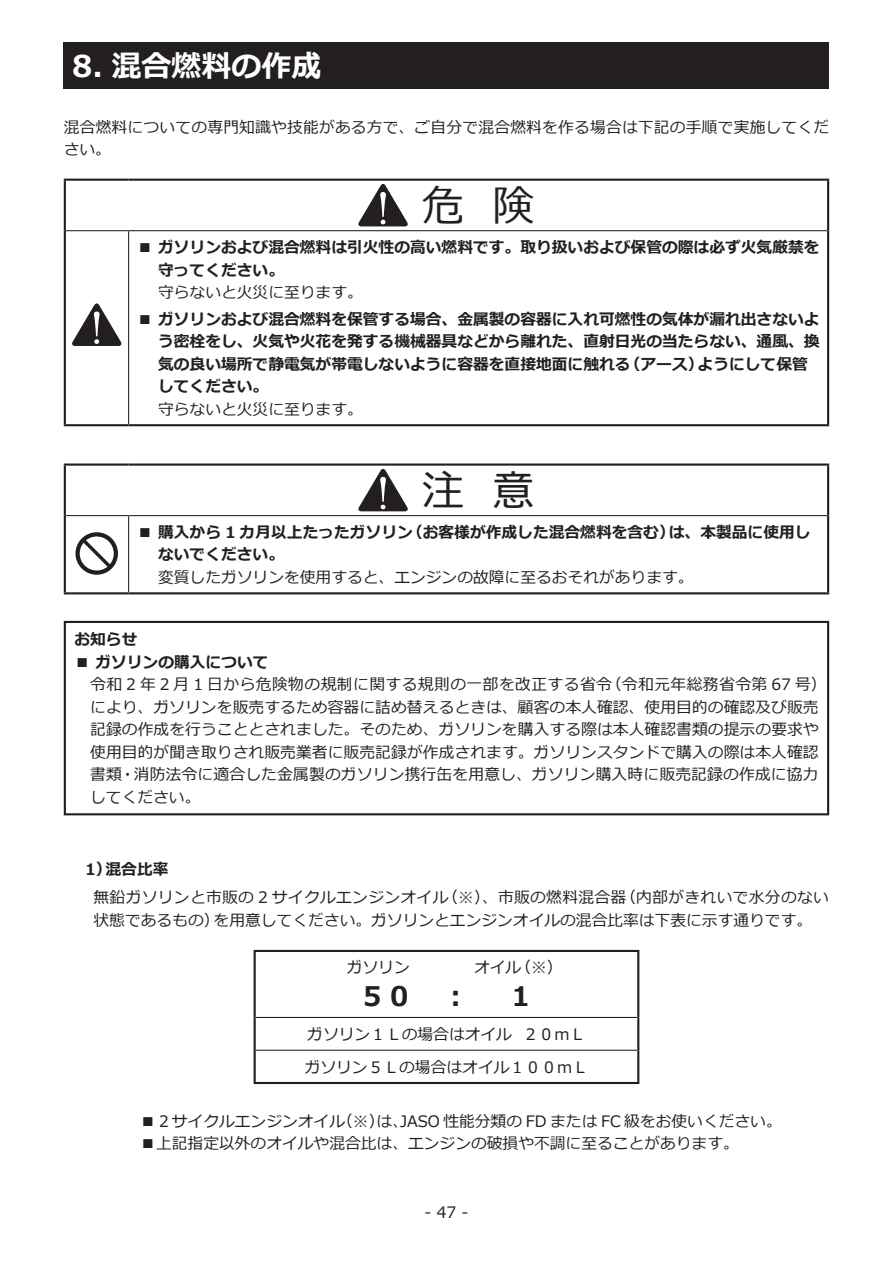
<style>
.page{position:relative;width:893px;height:1263px;background:#fff}
.page>*{position:absolute;margin:0;border:0;box-sizing:border-box;transform-origin:0 0}
.t1{font:42px "Meiryo";color:#231f20}
.章タイトル{font:700 30px "Meiryo";color:#fff}
.t2{font:700 27px "Meiryo";color:#231f20}
.t3{font:15.75px/22.5px "Meiryo";letter-spacing:.005em;color:#231f20}
.t4{font:700 15.75px/22.5px "Meiryo";color:#231f20}
.s1{font-weight:400}
</style>
<div class="page">
<hr style="left:64px;top:179px;width:65px;height:2px;background:#231f20">
<hr style="left:64px;top:181px;width:2px;height:50px;background:#231f20">
<hr style="left:129px;top:179px;width:700px;height:2px;background:#231f20">
<hr style="left:827px;top:181px;width:2px;height:50px;background:#231f20">
<hr style="left:64px;top:231px;width:2px;height:193px;background:#231f20">
<hr style="left:827px;top:231px;width:2px;height:193px;background:#231f20">
<hr style="left:64px;top:424px;width:65px;height:2px;background:#231f20">
<hr style="left:129px;top:424px;width:700px;height:2px;background:#231f20">
<hr style="left:66px;top:230px;width:63px;height:1px;background:#231f20">
<hr style="left:129px;top:230px;width:698px;height:1px;background:#231f20">
<hr style="left:128px;top:231px;width:1px;height:193px;background:#231f20">
<svg style="left:358px;top:184px;width:50px;height:42px"></svg>
<svg style="left:72px;top:303px;width:50px;height:43px"></svg>
<hr style="left:64px;top:463px;width:65px;height:3px;background:#231f20">
<hr style="left:64px;top:466px;width:2px;height:50px;background:#231f20">
<hr style="left:129px;top:463px;width:700px;height:3px;background:#231f20">
<hr style="left:827px;top:466px;width:2px;height:50px;background:#231f20">
<hr style="left:64px;top:516px;width:2px;height:76px;background:#231f20">
<hr style="left:827px;top:516px;width:2px;height:76px;background:#231f20">
<hr style="left:64px;top:592px;width:65px;height:2px;background:#231f20">
<hr style="left:129px;top:592px;width:700px;height:2px;background:#231f20">
<hr style="left:66px;top:515px;width:63px;height:1px;background:#231f20">
<hr style="left:129px;top:515px;width:698px;height:1px;background:#231f20">
<hr style="left:128px;top:516px;width:1px;height:76px;background:#231f20">
<svg style="left:358px;top:468px;width:50px;height:43px"></svg>
<svg style="left:75px;top:532px;width:43px;height:43px"></svg>
<svg style="left:63px;top:620px;width:767px;height:196px"></svg>
<div style="left:64px;top:43px;width:765px;height:46px;background:#231f20"></div>
<hr style="left:254px;top:950px;width:385px;height:2px;background:#231f20">
<hr style="left:254px;top:952px;width:2px;height:65px;background:#231f20">
<hr style="left:637px;top:952px;width:2px;height:65px;background:#231f20">
<hr style="left:254px;top:1017px;width:2px;height:33px;background:#231f20">
<hr style="left:637px;top:1017px;width:2px;height:33px;background:#231f20">
<hr style="left:254px;top:1050px;width:2px;height:32px;background:#231f20">
<hr style="left:637px;top:1050px;width:2px;height:32px;background:#231f20">
<hr style="left:254px;top:1082px;width:385px;height:2px;background:#231f20">
<hr style="left:256px;top:1017px;width:381px;height:1px;background:#231f20">
<hr style="left:256px;top:1050px;width:381px;height:1px;background:#231f20">
<p class="章タイトル" style="left:72px;top:45px;width:251px">8．混合燃料の作成</p>
<p class="t3" style="left:64px;top:117px;width:767px">混合燃料についての専門知識や技能がある方で、ご自分で混合燃料を作る場合は下記の手順で実施してください。</p>
<p class="t1" style="left:422px;top:177px;width:114px">危 険</p>
<p class="t4" style="left:158px;top:237px;width:663px;text-indent:-21px">■ ガソリンおよび混合燃料は引火性の高い燃料です。取り扱いおよび保管の際は必ず火気厳禁を守ってください。<br><span class="s1">守らないと火災に至ります。</span></p>
<p class="t4" style="left:158px;top:309px;width:663px;text-indent:-21px">■ ガソリンおよび混合燃料を保管する場合、金属製の容器に入れ可燃性の気体が漏れ出さないよう密栓をし、火気や火花を発する機械器具などから離れた、直射日光の当たらない、通風、換気の良い場所で静電気が帯電しないように容器を直接地面に触れる（アース）ようにして保管してください。<br><span class="s1">守らないと火災に至ります。</span></p>
<p class="t1" style="left:422px;top:461px;width:114px">注 意</p>
<p class="t4" style="left:158px;top:522px;width:654px;text-indent:-21px">■ 購入から 1 カ月以上たったガソリン（お客様が作成した混合燃料を含む）は、本製品に使用しないでください。<br><span class="s1">変質したガソリンを使用すると、エンジンの故障に至るおそれがあります。</span></p>
<p class="t4" style="left:74px;top:629px;width:64px">お知らせ</p>
<p class="t4" style="left:74px;top:652px;width:196px">■ ガソリンの購入について</p>
<p class="t3" style="left:90px;top:674px;width:738px">令和 2 年 2 月 1 日から危険物の規制に関する規則の一部を改正する省令（令和元年総務省令第 67 号）により、ガソリンを販売するため容器に詰め替えるときは、顧客の本人確認、使用目的の確認及び販売記録の作成を行うこととされました。そのため、ガソリンを購入する際は本人確認書類の提示の要求や使用目的が聞き取りされ販売業者に販売記録が作成されます。ガソリンスタンドで購入の際は本人確認書類・消防法令に適合した金属製のガソリン携行缶を用意し、ガソリン購入時に販売記録の作成に協力してください。</p>
<p class="t4" style="left:85px;top:859px;width:85px">1）混合比率</p>
<p class="t3" style="left:94px;top:887px;width:737px">無鉛ガソリンと市販の 2 サイクルエンジンオイル（※）、市販の燃料混合器（内部がきれいで水分のない状態であるもの）を用意してください。ガソリンとエンジンオイルの混合比率は下表に示す通りです。</p>
<p class="t3" style="left:347px;top:957px;width:64px">ガソリン</p>
<p class="t3" style="left:474px;top:957px;width:90px">オイル（※）</p>
<p class="t2" style="left:359px;top:977px;width:112px">５０ ：</p>
<p class="t2" style="left:507px;top:977px;width:28px">１</p>
<p class="t3" style="left:307px;top:1024px;width:280px">ガソリン１Ｌの場合はオイル ２０ｍＬ</p>
<p class="t3" style="left:305px;top:1056px;width:285px">ガソリン５Ｌの場合はオイル１００ｍＬ</p>
<p class="t3" style="left:140px;top:1110px;width:643px">■２サイクルエンジンオイル（※）は、JASO 性能分類の FD または FC 級をお使いください。</p>
<p class="t3" style="left:140px;top:1133px;width:600px">■上記指定以外のオイルや混合比は、エンジンの破損や不調に至ることがあります。</p>
<p class="t3" style="left:424px;top:1202px;width:46px">- 47 -</p>
</div>
